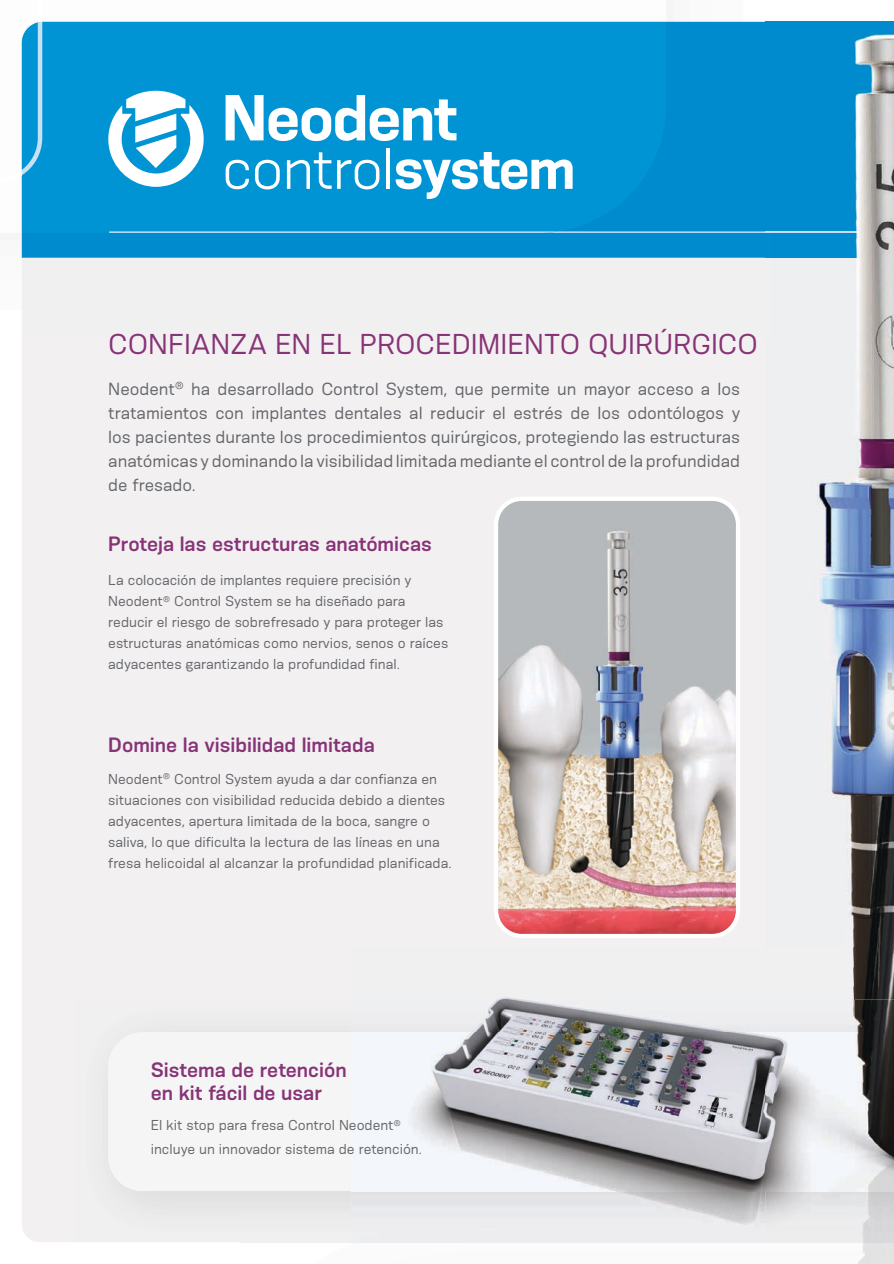
<style>
.page{position:relative;width:894px;height:1264px;background:#fff}
.page>*{position:absolute;margin:0;border:0;box-sizing:border-box;transform-origin:0 0}
.t1{font:27px "Konsens";color:#873377}
.t2{font:600 19.5px/23.4px "Konsens";color:#873377}
.t3{font:16.5px/24px "Konsens";color:#64666b;text-align:justify}
.t4{font:13.5px/21px "Konsens";color:#64666b}
</style>
<div class="page">
<div style="left:22px;top:337px;width:743px;height:905px;background:#f2f0f1"></div>
<img style="left:241px;top:1241px;width:110px;height:2px">
<img style="left:76px;top:1000px;width:275px;height:241px">
<div style="left:108px;top:1032px;width:243px;height:159px;background:#f6f5f6"></div>
<img style="left:666px;top:21px;width:104px;height:1px">
<div style="left:22px;top:22px;width:743px;height:236px;background:#008bce"></div>
<svg style="left:43px;top:21px;width:623px;height:1px"></svg>
<div style="left:43px;top:22px;width:623px;height:211px;background:#0094d5"></div>
<img style="left:559px;top:231px;width:206px;height:2px">
<svg style="left:109px;top:231px;width:450px;height:2px"></svg>
<img style="left:770px;top:21px;width:124px;height:212px">
<img style="left:765px;top:22px;width:5px;height:209px">
<img style="left:765px;top:233px;width:129px;height:767px">
<img style="left:765px;top:1241px;width:129px;height:23px">
<img style="left:854px;top:1000px;width:40px;height:241px">
<img style="left:854px;top:1032px;width:40px;height:159px">
<img style="left:765px;top:258px;width:5px;height:79px">
<img style="left:351px;top:948px;width:414px;height:295px">
<img style="left:765px;top:948px;width:89px;height:294px">
<svg style="left:226px;top:160px;width:23px;height:29px"></svg>
<svg style="left:255px;top:160px;width:25px;height:29px"></svg>
<svg style="left:287px;top:152px;width:92px;height:37px"></svg>
<hr style="left:387px;top:148px;width:3px;height:41px;background:#fff">
<svg style="left:396px;top:152px;width:177px;height:47px"></svg>
<svg style="left:226px;top:95px;width:230px;height:46px"></svg>
<svg style="left:105px;top:89px;width:105px;height:98px"></svg>
<img style="left:496px;top:499px;width:242px;height:437px">
<div style="left:494px;top:497px;width:246px;height:441px;border:4px solid #fff;border-radius:26px"></div>
<svg style="left:21px;top:21px;width:22px;height:212px"></svg>
<h1 class="t1" style="left:108px;top:327px;width:651px">CONFIANZA EN EL PROCEDIMIENTO QUIRÚRGICO</h1>
<p class="t3" style="left:108px;top:376px;width:633px">Neodent<sup>®</sup> ha desarrollado Control System, que permite un mayor acceso a los tratamientos con implantes dentales al reducir el estrés de los odontólogos y los pacientes durante los procedimientos quirúrgicos, protegiendo las estructuras anatómicas y dominando la visibilidad limitada mediante el control de la profundidad de fresado.</p>
<h2 class="t2" style="left:108px;top:531px;width:325px">Proteja las estructuras anatómicas</h2>
<p class="t4" style="left:108px;top:569px;width:342px">La colocación de implantes requiere precisión y Neodent<sup>®</sup> Control System se ha diseñado para reducir el riesgo de sobrefresado y para proteger las estructuras anatómicas como nervios, senos o raíces adyacentes garantizando la profundidad final.</p>
<h2 class="t2" style="left:108px;top:732px;width:268px">Domine la visibilidad limitada</h2>
<p class="t4" style="left:108px;top:768px;width:345px">Neodent<sup>®</sup> Control System ayuda a dar confianza en situaciones con visibilidad reducida debido a dientes adyacentes, apertura limitada de la boca, sangre o saliva, lo que dificulta la lectura de las líneas en una fresa helicoidal al alcanzar la profundidad planificada.</p>
<h2 class="t2" style="left:151px;top:1057px;width:197px">Sistema de retención en kit fácil de usar</h2>
<p class="t4" style="left:151px;top:1113px;width:273px;line-height:24px">El kit stop para fresa Control Neodent<sup>® </sup>incluye un innovador sistema de retención.</p>
</div>
